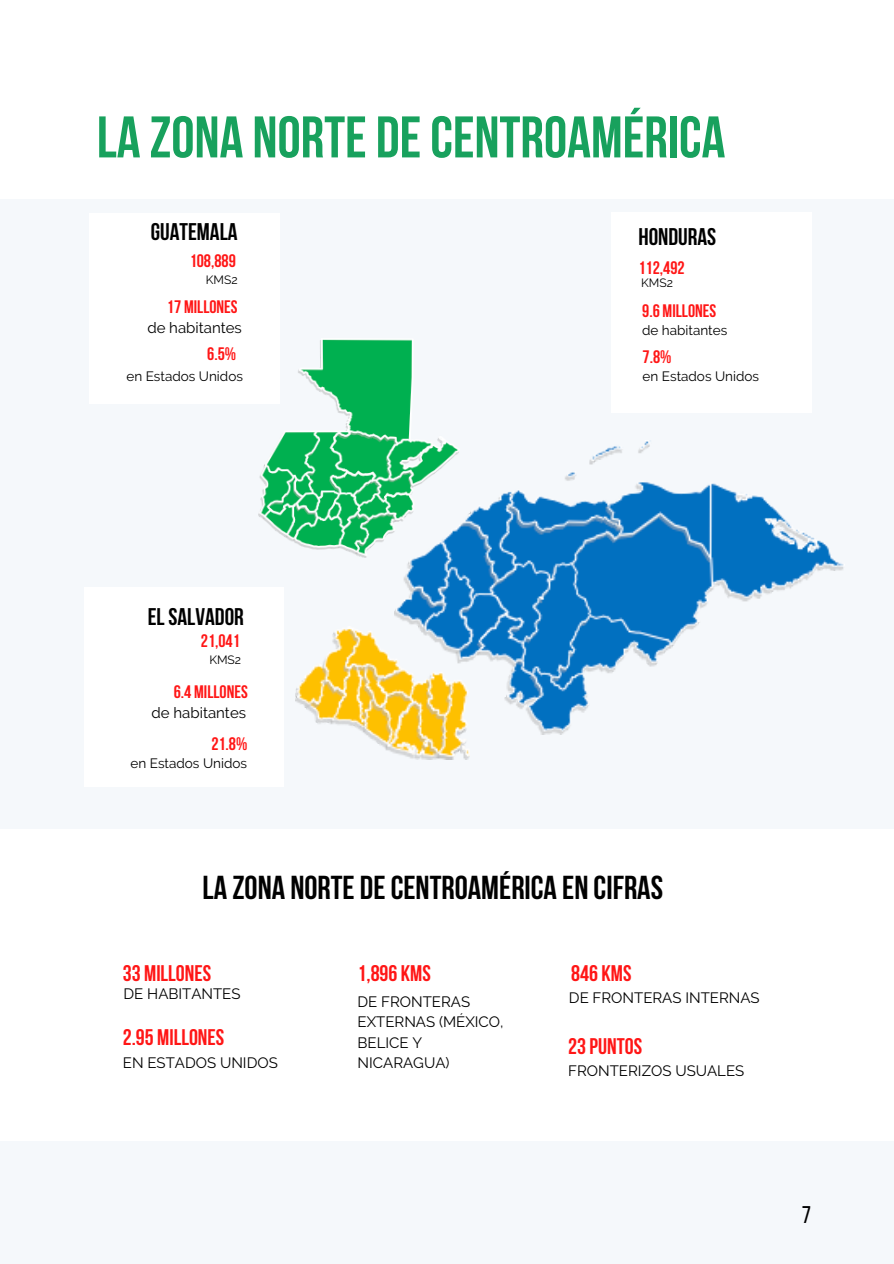
<style>
.page{position:relative;width:894px;height:1264px;background:#fff}
.page>*{position:absolute;margin:0;border:0;box-sizing:border-box;transform-origin:0 0}
.t1{font:700 58.5px "Bebas Neue";color:#18a15d}
.t2{font:700 33px "Bebas Neue";color:#000}
.t3{font:700 24px "Bebas Neue";color:#000}
.t4{font:24px "Bebas Neue";color:#000}
.t5{font:700 22.5px "Bebas Neue";color:#ff1616}
.t6{font:700 18px "Bebas Neue";color:#ff1616}
.t7{font:15px/20.2px "Raleway";color:#000}
.t8{font:13.5px "Raleway";color:#000}
.t9{font:12px "Raleway";color:#000}
</style>
<div class="page">
<div style="left:0;top:199px;width:893px;height:630px;background:#f5f8fb"></div>
<img style="left:259px;top:339px;width:181px;height:218px">
<img style="left:394px;top:440px;width:450px;height:294px">
<img style="left:295px;top:626px;width:174px;height:133px">
<div style="left:89px;top:213px;width:191px;height:191px;background:#fff"></div>
<div style="left:611px;top:212px;width:200px;height:201px;background:#fff"></div>
<div style="left:84px;top:587px;width:199px;height:199px;background:#fff"></div>
<div style="left:0;top:1140px;width:893px;height:123px;background:#f5f8fb"></div>
<p class="t1" style="left:97px;top:113px;width:630px">LA ZONA NORTE DECENTROAMÉRICA</p>
<p class="t3" style="left:151px;top:222px;width:88px">GUATEMALA</p>
<p class="t6" style="left:190px;top:254px;width:48px">108,889</p>
<p class="t3" style="left:638px;top:227px;width:79px">HONDURAS</p>
<p class="t6" style="left:638px;top:260px;width:48px">112,492</p>
<p class="t6" style="left:642px;top:303px;width:75px">9.6 MILLONES</p>
<p class="t6" style="left:642px;top:349px;width:30px">7.8%</p>
<p class="t9" style="left:206px;top:273px;width:33px">KMS2</p>
<p class="t9" style="left:641px;top:276px;width:33px">KMS2</p>
<p class="t6" style="left:167px;top:299px;width:72px">17 MILLONES</p>
<p class="t6" style="left:207px;top:346px;width:30px">6.5%</p>
<p class="t8" style="left:126px;top:368px;width:118px">en Estados Unidos</p>
<p class="t7" style="left:147px;top:318px;width:96px">de habitantes</p>
<p class="t8" style="left:642px;top:322px;width:87px">de habitantes</p>
<p class="t8" style="left:642px;top:368px;width:118px">en Estados Unidos</p>
<p class="t3" style="left:148px;top:606px;width:97px">ELSALVADOR</p>
<p class="t6" style="left:201px;top:634px;width:41px">21,041</p>
<p class="t9" style="left:209px;top:653px;width:33px">KMS2</p>
<p class="t6" style="left:174px;top:684px;width:75px">6.4 MILLONES</p>
<p class="t7" style="left:151px;top:702px;width:96px">de habitantes</p>
<p class="t6" style="left:211px;top:736px;width:38px">21.8%</p>
<p class="t8" style="left:130px;top:755px;width:118px">en Estados Unidos</p>
<p class="t2" style="left:202px;top:873px;width:462px">LA ZONA NORTE DECENTROAMÉRICA EN CIFRAS</p>
<p class="t5" style="left:123px;top:964px;width:90px">33 MILLONES</p>
<p class="t5" style="left:571px;top:964px;width:62px">846 KMS</p>
<p class="t5" style="left:357px;top:964px;width:75px">1,896 KMS</p>
<p class="t7" style="left:123px;top:983px;width:118px">DE HABITANTES</p>
<p class="t5" style="left:123px;top:1028px;width:103px">2.95 MILLONES</p>
<p class="t7" style="left:123px;top:1052px;width:156px">EN ESTADOS UNIDOS</p>
<p class="t7" style="left:357px;top:991px;width:147px">DE FRONTERAS<br>EXTERNAS (MÉXICO,<br>BELICE Y<br>NICARAGUA)</p>
<p class="t7" style="left:568px;top:987px;width:192px">DE FRONTERAS INTERNAS</p>
<p class="t7" style="left:568px;top:1060px;width:177px">FRONTERIZOS USUALES</p>
<p class="t5" style="left:568px;top:1037px;width:75px">23PUNTOS</p>
<p class="t4" style="left:801px;top:1204px;width:11px">7</p>
</div>
